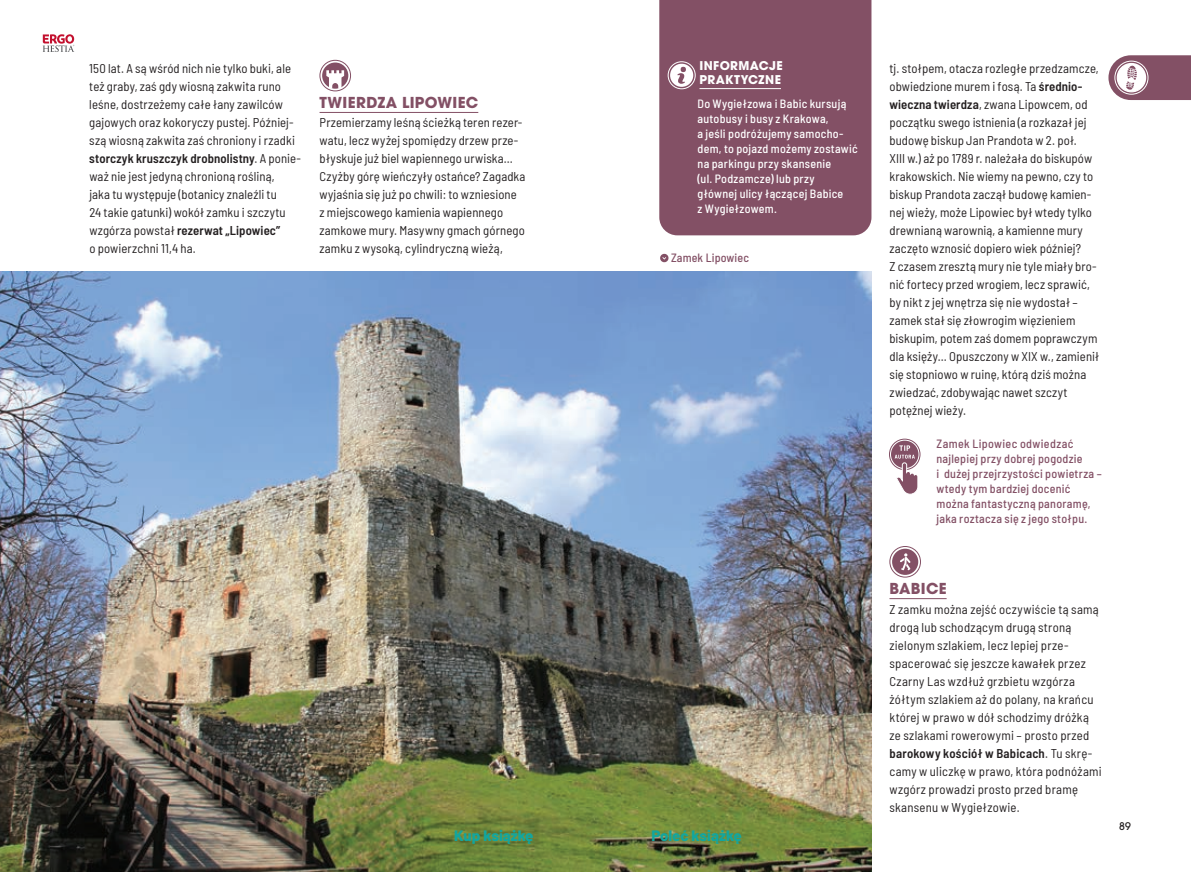
<style>
.page{position:relative;width:1191px;height:872px;background:#fff}
.page>*{position:absolute;margin:0;border:0;box-sizing:border-box;transform-origin:0 0}
.t1{font:700 15px "ITC Avant Garde Pro";letter-spacing:.02em;color:#835065}
.t2{font:800 15px "Barlow";color:#13a69e}
.t3{font:semi-condensed 12.75px/18px "Barlow";letter-spacing:.01em;color:#231f20}
.t4{font:500 semi-condensed 12px/15px "Barlow";letter-spacing:.02em;color:#fff}
.t5{font:500 semi-condensed 12px/15px "Barlow";letter-spacing:.02em;color:#835065}
.t6{font:700 12px/13.5px "ITC Avant Garde Pro";letter-spacing:.035em;color:#fff}
.t7{font:500 10.5px "ITC Avant Garde Pro";color:#231f20}
.s1{font-weight:600}
</style>
<div class="page">
<svg style="left:43px;top:34px;width:31px;height:18px"></svg>
<svg style="left:1108px;top:55px;width:83px;height:45px"></svg>
<hr style="left:889px;top:598px;width:57px;height:1px;background:#835065">
<svg style="left:891px;top:440px;width:27px;height:28px"></svg>
<div style="left:889px;top:439px;width:31px;height:31px;border:1px solid #835065;border-radius:50%"></div>
<svg style="left:894px;top:445px;width:24px;height:50px"></svg>
<div style="left:892px;top:548px;width:26px;height:27px;background:#835065;border-radius:50%"></div>
<div style="left:889px;top:546px;width:32px;height:31px;border:1px solid #835065;border-radius:50%"></div>
<svg style="left:900px;top:553px;width:10px;height:17px"></svg>
<hr style="left:319px;top:112px;width:159px;height:1px;background:#835065">
<svg style="left:322px;top:62px;width:26px;height:27px"></svg>
<div style="left:319px;top:60px;width:32px;height:31px;border:1px solid #835065;border-radius:50%"></div>
<svg style="left:326px;top:70px;width:18px;height:19px"></svg>
<div style="left:659px;top:0;width:212px;height:235px;background:#835065"></div>
<hr style="left:699px;top:88px;width:82px;height:1px;background:#fff">
<div style="left:670px;top:64px;width:23px;height:23px;background:#fff;border-radius:50%"></div>
<div style="left:668px;top:61px;width:27px;height:28px;border:1px solid #fff;border-radius:50%"></div>
<svg style="left:677px;top:67px;width:9px;height:17px"></svg>
<img style="left:0;top:271px;width:871px;height:601px">
<svg style="left:660px;top:254px;width:8px;height:8px"></svg>
<p class="t3" style="left:89px;top:59px;width:213px">150 lat. A są wśród nich nie tylko buki, ale też graby, zaś gdy wiosną zakwita runo leśne, dostrzeżemy całe łany zawilców gajowych oraz kokoryczy pustej. Później&shy;szą wiosną zakwita zaś chroniony i rzadki <span class="s1">storczyk kruszczyk drobnolistny</span>. A ponie&shy;waż nie jest jedyną chronioną rośliną,<br>jaka tu występuje (botanicy znaleźli tu<br>24 takie gatunki) wokół zamku i szczytu wzgórza powstał <span class="s1">rezerwat „Lipowiec”<br></span>o powierzchni 11,4 ha.</p>
<p class="t6" style="left:699px;top:59px;width:85px">INFORMACJE<br>PRAKTYCZNE</p>
<p class="t1" style="left:319px;top:92px;width:160px">TWIERDZA LIPOWIEC</p>
<p class="t3" style="left:319px;top:113px;width:207px">Przemierzamy leśną ścieżką teren rezer&shy;watu, lecz wyżej spomiędzy drzew prze&shy;błyskuje już biel wapiennego urwiska… Czyżby górę wieńczyły ostańce? Zagadka wyjaśnia się już po chwili: to wzniesione<br>z miejscowego kamienia wapiennego zamkowe mury. Masywny gmach górnego zamku z wysoką, cylindryczną wieżą,</p>
<p class="t4" style="left:697px;top:95px;width:162px">Do Wygiełzowa i Babic kursują autobusy i busy z Krakowa,<br>a jeśli podróżujemy samocho&shy;dem, to pojazd możemy zostawić na parkingu przy skansenie<br>(ul. Podzamcze) lub przy<br>głównej ulicy łączącej Babice<br>z Wygiełzowem.</p>
<p class="t5" style="left:671px;top:249px;width:79px">Zamek Lipowiec</p>
<p class="t2" style="left:454px;top:824px;width:81px">Kup książkę</p>
<p class="t2" style="left:651px;top:824px;width:91px">Poleć książkę</p>
<p class="t3" style="left:889px;top:59px;width:211px">tj. stołpem, otacza rozległe przedzamcze, obwiedzione murem i fosą. Ta <span class="s1">średnio&shy;wieczna twierdza</span>, zwana Lipowcem, od początku swego istnienia (a rozkazał jej budowę biskup Jan Prandota w 2. poł.<br>XIII w.) aż po 1789 r. należała do biskupów krakowskich. Nie wiemy na pewno, czy to biskup Prandota zaczął budowę kamien&shy;nej wieży, może Lipowiec był wtedy tylko drewnianą warownią, a kamienne mury zaczęto wznosić dopiero wiek później?<br>Z czasem zresztą mury nie tyle miały bro&shy;nić fortecy przed wrogiem, lecz sprawić, by nikt z jej wnętrza się nie wydostał – zamek stał się złowrogim więzieniem biskupim, potem zaś domem poprawczym dla księży… Opuszczony w XIX w., zamienił się stopniowo w ruinę, którą dziś można zwiedzać, zdobywając nawet szczyt potężnej wieży.</p>
<p class="t5" style="left:936px;top:436px;width:167px">Zamek Lipowiec odwiedzać najlepiej przy dobrej pogodzie<br>i dużej przejrzystości powietrza – wtedy tym bardziej docenić można fantastyczną panoramę, jaka roztacza się z jego stołpu.</p>
<p class="t1" style="left:889px;top:578px;width:59px">BABICE</p>
<p class="t3" style="left:889px;top:599px;width:214px">Z zamku można zejść oczywiście tą samą drogą lub schodzącym drugą stroną zielonym szlakiem, lecz lepiej prze&shy;spacerować się jeszcze kawałek przez Czarny Las wzdłuż grzbietu wzgórza żółtym szlakiem aż do polany, na krańcu której w prawo w dół schodzimy dróżką ze szlakami rowerowymi – prosto przed <span class="s1">barokowy kościół w Babicach</span>. Tu skrę&shy;camy w uliczkę w prawo, która podnóżami wzgórz prowadzi prosto przed bramę skansenu w Wygiełzowie.</p>
<p class="t7" style="left:1119px;top:819px;width:13px">89</p>
</div>
